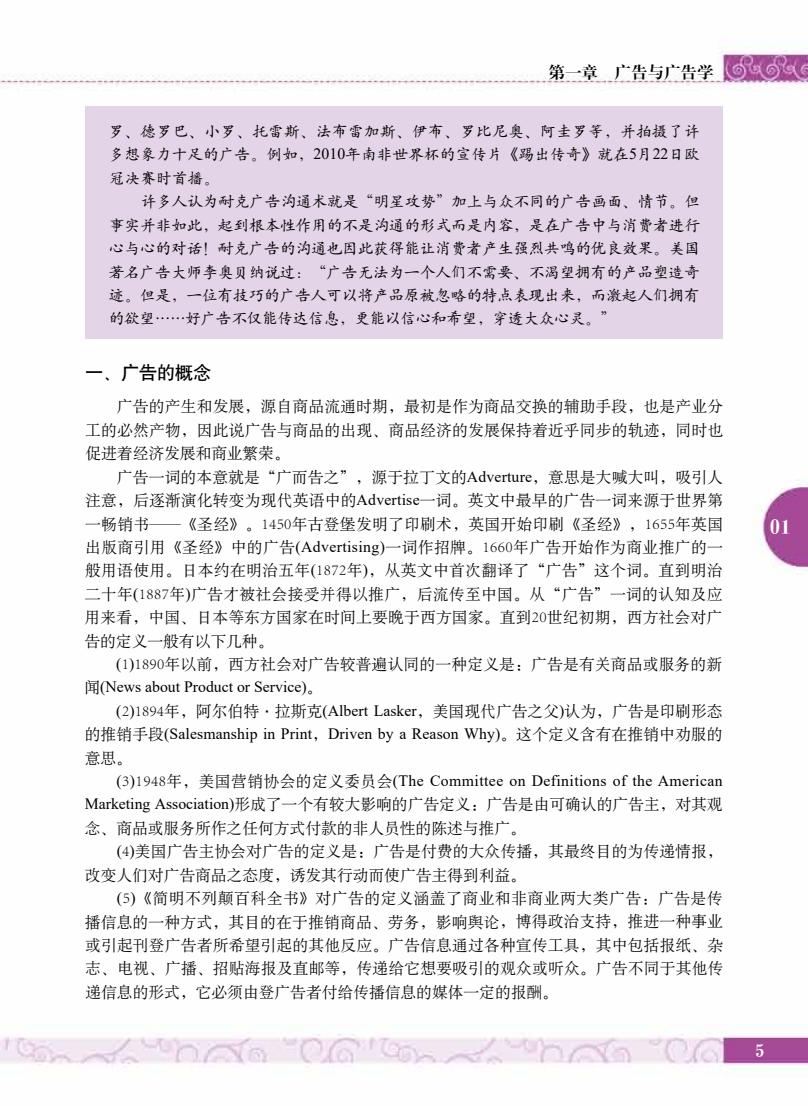
<style>
.page{position:relative;width:808px;height:1106px;background:#fff}
.page>*{position:absolute;margin:0;border:0;box-sizing:border-box;transform-origin:0 0}
.t1{font:21px "H Ya 4 gj";color:#fff}
.t2{font:18px "H Yb 1 gj";color:#000}
.t3{font:18px "H Ya 4 gj";color:#fff}
.t4{font:16.5px "H Ya 4 gj";color:#000}
.t5{font:15.75px/23.4px "H Ya 6 gj";letter-spacing:.005em;color:#000;text-align:justify}
.t6{font:15.75px/23.4px "H Yc 1 gj";letter-spacing:-.005em;color:#000;text-align:justify}
.t7{font:15.75px "Times New Roman";letter-spacing:.01em;color:#000}
.s1{font-family:"Times New Roman"}
.s2{font-family:"Adobe Song Std";font-weight:300}
.s3{font-family:"H Ya 6 gj"}
.s4{font-family:"FZLTHJW GB1 0"}
</style>
<div class="page">
<img style="left:0;top:47px;width:808px;height:1024px">
<div style="left:85px;top:106px;width:638px;height:233px;background:#e4d4e7"></div>
<p class="t4" style="left:549px;top:63px;width:166px">第一章　广告与广告学</p>
<p class="t6" style="left:108px;top:120px;width:593px">罗、德罗巴、小罗、托雷斯、法布雷加斯、伊布、罗比尼奥、阿圭罗等，并拍摄了许多想象力十足的广告。例如，<span class="s1">2010</span>年南非世界杯的宣传片《踢出传奇》就在<span class="s1">5</span>月<span class="s1">22</span>日欧冠决赛时首播。</p>
<p class="t6" style="left:109px;top:190px;width:593px;text-indent:32px">许多人认为耐克广告沟通术就是“明星攻势”加上与众不同的广告画面、情节。但事实并非如此，起到根本性作用的不是沟通的形式而是内容，是在广告中与消费者进行心与心的对话！耐克广告的沟通也因此获得能让消费者产生强烈共鸣的优良效果。美国著名广告大师李奥贝纳说过：“广告无法为一个人们不需要、不渴望拥有的产品塑造奇迹。但是，一位有技巧的广告人可以将产品原被忽略的特点表现出来，而激起人们拥有的欲望……好广告不仅能传达信息，更能以信心和希望，穿透大众心灵。”</p>
<p class="t2" style="left:85px;top:363px;width:127px">一、广告的概念</p>
<p class="t5" style="left:85px;top:395px;width:639px;text-indent:32px">广告的产生和发展，源自商品流通时期，最初是作为商品交换的辅助手段，也是产业分工的必然产物，因此说广告与商品的出现、商品经济的发展保持着近乎同步的轨迹，同时也促进着经济发展和商业繁荣。</p>
<p class="t5" style="left:84px;top:465px;width:640px;text-indent:33px">广告一词的本意就是“广而告之”，源于拉丁文的<span class="s1">Adverture</span>，意思是大喊大叫，吸引人注意，后逐渐演化转变为现代英语中的<span class="s1">Advertise</span>一词。英文中最早的广告一词来源于世界第一畅销书——《圣经》。<span class="s2">1450</span>年古登堡发明了印刷术，英国开始印刷《圣经》，<span class="s2">1655</span>年英国出版商引用《圣经》中的广告<span class="s1">(Advertising)</span>一词作招牌。<span class="s2">1660</span>年广告开始作为商业推广的一般用语使用。日本约在明治五年<span class="s1">(</span><span class="s2">1872</span>年<span class="s1">)</span>，从英文中首次翻译了“广告”这个词。直到明治二十年<span class="s1">(</span><span class="s2">1887</span>年<span class="s1">)</span>广告才被社会接受并得以推广，后流传至中国。从“广告”一词的认知及应用来看，中国、日本等东方国家在时间上要晚于西方国家。直到<span class="s2">20</span>世纪初期，西方社会对广告的定义一般有以下几种。</p>
<p class="t5" style="left:116px;top:652px;width:607px"><span class="s1">(</span><span class="s2">1</span><span class="s1">)</span><span class="s2">1890</span>年以前，西方社会对广告较普遍认同的一种定义是：广告是有关商品或服务的新</p>
<p class="t7" style="left:84px;top:676px;width:239px"><span class="s3">闻</span>(News about Product or Service)<span class="s3">。</span></p>
<p class="t5" style="left:116px;top:699px;width:608px"><span class="s1">(</span><span class="s2">2</span><span class="s1">)</span><span class="s2">1894</span>年，阿尔伯特<span class="s4">·</span>拉斯克<span class="s1">(Albert Lasker</span>，美国现代广告之父<span class="s1">)</span>认为，广告是印刷形态</p>
<p class="t7" style="left:85px;top:723px;width:639px"><span class="s3">的推销手段</span>(Salesmanship in Print<span class="s3">，</span>Driven by a Reason Why)<span class="s3">。这个定义含有在推销中劝服的</span></p>
<p class="t5" style="left:85px;top:746px;width:49px">意思。</p>
<p class="t7" style="left:117px;top:769px;width:608px">(<span class="s2">3</span>)<span class="s2">1948</span><span class="s3">年，美国营销协会的定义委员会</span>(The Committee on Definitions of the American</p>
<p class="t5" style="left:85px;top:793px;width:639px"><span class="s1">Marketing Association)</span>形成了一个有较大影响的广告定义：广告是由可确认的广告主，对其观念、商品或服务所作之任何方式付款的非人员性的陈述与推广。</p>
<p class="t5" style="left:85px;top:839px;width:639px;text-indent:32px"><span class="s1">(</span><span class="s2">4</span><span class="s1">)</span>美国广告主协会对广告的定义是：广告是付费的大众传播，其最终目的为传递情报，改变人们对广告商品之态度，诱发其行动而使广告主得到利益。</p>
<p class="t5" style="left:85px;top:886px;width:640px;text-indent:32px"><span class="s1">(</span><span class="s2">5</span><span class="s1">)</span>《简明不列颠百科全书》对广告的定义涵盖了商业和非商业两大类广告：广告是传播信息的一种方式，其目的在于推销商品、劳务，影响舆论，博得政治支持，推进一种事业或引起刊登广告者所希望引起的其他反应。广告信息通过各种宣传工具，其中包括报纸、杂志、电视、广播、招贴海报及直邮等，传递给它想要吸引的观众或听众。广告不同于其他传递信息的形式，它必须由登广告者付给传播信息的媒体一定的报酬。</p>
<h1 class="t1" style="left:770px;top:516px;width:22px">01</h1>
<p class="t3" style="left:755px;top:1041px;width:10px">5</p>
</div>
